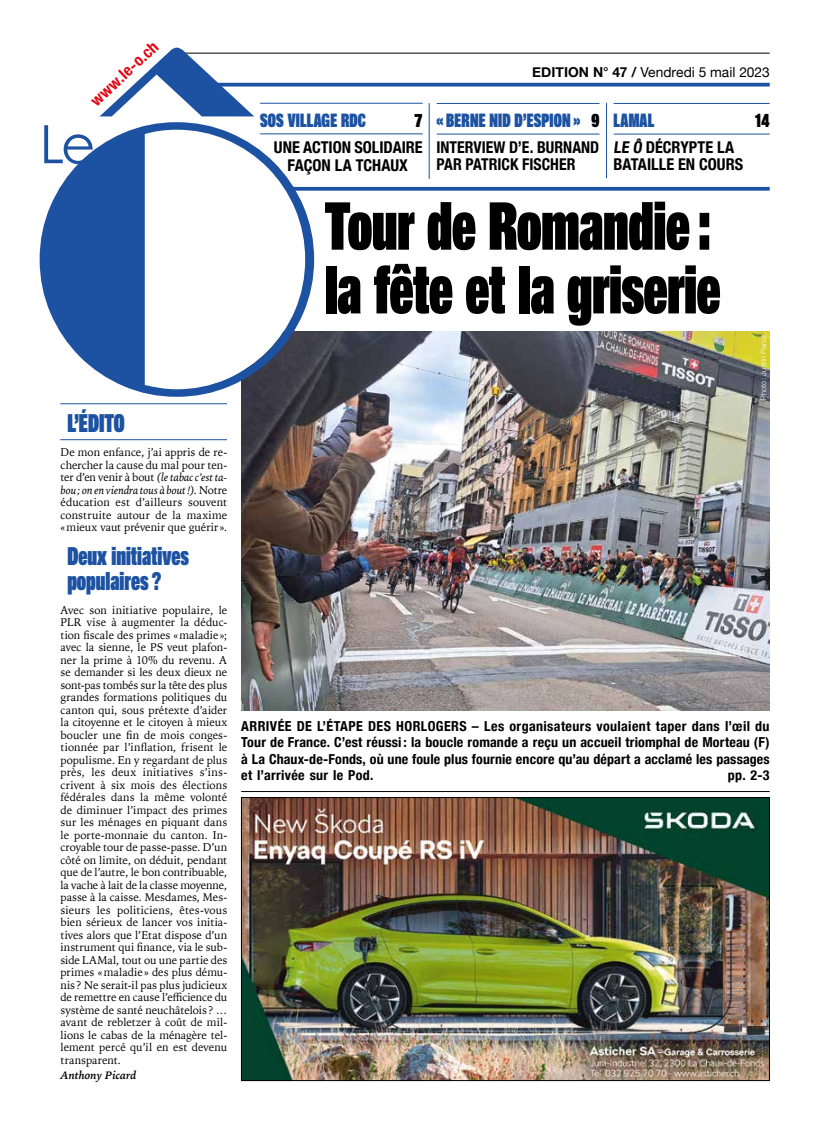
<style>
.page{position:relative;width:830px;height:1134px;background:#fff}
.page>*{position:absolute;margin:0;border:0;box-sizing:border-box;transform-origin:0 0}
.t1{font:66.25px/63.8px "Neue Helvetica 99 Cm Blk";letter-spacing:-.01em;color:#000}
.t2{font:25px/25px "Neue Helvetica 99 Cm Blk";color:#1c52a1}
.t3{font:18.75px "Neue Helvetica 99 Cm Blk";letter-spacing:.01em;color:#1c52a1}
.t4{font:18.75px "Neue Helvetica 99 Cm Blk";color:#000}
.t5{font:700 condensed 16.25px/17.5px "Helvetica Neue";color:#000}
.t6{font:700 condensed 16.25px "Helvetica Neue";color:#e30613}
.t7{font:700 condensed 13.75px/16.5px "Helvetica Neue";letter-spacing:.01em;color:#000;text-align:justify}
.t8{font:13.75px "Helvetica Neue";color:#000}
.t9{font:11.25px/12.5px "Iowan Old Style";letter-spacing:.005em;color:#000;text-align:justify}
.t10{font:italic 700 11.25px "Iowan Old Style";letter-spacing:.005em;color:#000}
.t11{font:300 7.5px "Helvetica Neue";letter-spacing:.015em;color:#fff}
.s1{font-style:italic}
.s2{font-weight:700}
.s3{color:#000}
</style>
<div class="page">
<hr style="left:60px;top:403px;width:167px;height:1px;background:#1c52a1">
<hr style="left:60px;top:439px;width:167px;height:1px;background:#1c52a1">
<svg style="left:314px;top:187px;width:455px;height:4px;fill:#1c52a1"></svg>
<svg style="left:314px;top:83px;width:455px;height:4px;fill:#1c52a1"></svg>
<hr style="left:184px;top:53px;width:585px;height:1px;background:#000">
<hr style="left:241px;top:791px;width:528px;height:1px;background:#000">
<hr style="left:260px;top:103px;width:162px;height:1px;background:#1c52a1">
<hr style="left:260px;top:134px;width:162px;height:1px;background:#1c52a1">
<hr style="left:436px;top:103px;width:163px;height:1px;background:#1c52a1">
<hr style="left:436px;top:134px;width:163px;height:1px;background:#1c52a1">
<hr style="left:613px;top:103px;width:156px;height:1px;background:#1c52a1">
<hr style="left:613px;top:134px;width:156px;height:1px;background:#1c52a1">
<hr style="left:428px;top:103px;width:1px;height:76px;background:#1c52a1">
<hr style="left:606px;top:103px;width:1px;height:75px;background:#1c52a1">
<img style="left:241px;top:332px;width:528px;height:378px">
<svg style="left:40px;top:48px;width:274px;height:349px"></svg>
<img style="left:243px;top:799px;width:524px;height:280px">
<div style="left:241px;top:797px;width:528px;height:284px;border:1px solid #000"></div>
<h3 class="t6" style="left:83px;top:93px;width:88px;rotate:-43deg">www.le-o.ch</h3>
<h2 class="t2" style="left:67px;top:410px;width:59px">L’ÉDITO</h2>
<p class="t9" style="left:60px;top:446px;width:168px">De mon enfance, j’ai appris de re&shy;chercher la cause du mal pour ten&shy;ter d’en venir à bout <span class="s1">(le tabac c’est ta&shy;bou; on en viendra tous à bout!)</span>. Notre éducation est d’ailleurs souvent construite autour de la maxime «mieux vaut prévenir que guérir ».</p>
<h2 class="t2" style="left:67px;top:543px;width:123px">Deux initiatives populaires?</h2>
<p class="t9" style="left:60px;top:603px;width:168px">Avec son initiative populaire, le PLR vise à augmenter la déduc&shy;tion fiscale des primes «maladie »; avec la sienne, le PS veut plafon&shy;ner la prime à 10% du revenu. A se demander si les deux dieux ne sont-pas tombés sur la tête des plus grandes formations politiques du canton qui, sous prétexte d’aider la citoyenne et le citoyen à mieux boucler une fin de mois conges&shy;tionnée par l’inflation, frisent le populisme. En y regardant de plus près, les deux initiatives s’ins&shy;crivent à six mois des élections fédérales dans la même volonté de diminuer l’impact des primes sur les ménages en piquant dans le porte-monnaie du canton. In&shy;croyable tour de passe-passe. D’un côté on limite, on déduit, pendant que de l’autre, le bon contribuable, la vache à lait de la classe moyenne, passe à la caisse. Mesdames, Mes&shy;sieurs les politiciens, êtes-vous bien sérieux de lancer vos initia&shy;tives alors que l’Etat dispose d’un instrument qui finance, via le sub&shy;side LAMal, tout ou une partie des primes «maladie » des plus dému&shy;nis ? Ne serait-il pas plus judicieux de remettre en cause l’efficience du système de santé neuchâtelois ? … avant de rebletzer à coût de mil&shy;lions le cabas de la ménagère tel&shy;lement percé qu’il en est devenu transparent.</p>
<p class="t10" style="left:60px;top:1065px;width:77px">Anthony Picard</p>
<p class="t8" style="left:532px;top:62px;width:239px"><span class="s2">EDITION N° 47 /</span> Vendredi 5 mail 2023</p>
<h3 class="t3" style="left:260px;top:108px;width:107px">SOS VILLAGE RDC</h3>
<h3 class="t3" style="left:414px;top:108px;width:241px"><span class="s3">7</span> « BERNE NID D’ESPION » <span class="s3">9</span> LAMAL</h3>
<h3 class="t4" style="left:754px;top:108px;width:17px">14</h3>
<h3 class="t5" style="left:274px;top:138px;width:150px;text-align:center">UNE ACTION SOLIDAIRE<br>FAÇON LA TCHAUX</h3>
<h3 class="t5" style="left:613px;top:137px;width:131px">LE Ô DÉCRYPTE LA<br>BATAILLE EN COURS</h3>
<h3 class="t5" style="left:436px;top:137px;width:164px">INTERVIEW D’E. BURNAND<br>PAR PATRICK FISCHER</h3>
<h1 class="t1" style="left:324px;top:193px;width:397px">Tour de Romandie: la fête et la griserie</h1>
<p class="t11" style="left:757px;top:400px;width:66px;rotate:-90deg">Photo: Justin Paroz</p>
<p class="t7" style="left:241px;top:717px;width:530px">ARRIVÉE DE L’ÉTAPE DES HORLOGERS – Les organisateurs voulaient taper dans l’œil du Tour de France. C’est réussi : la boucle romande a reçu un accueil triomphal de Morteau (F) à La Chaux-de-Fonds, où une foule plus fournie encore qu’au départ a acclamé les passages et l’arrivée sur le Pod.</p>
<p class="t7" style="left:727px;top:766px;width:43px">pp. 2-3</p>
</div>
